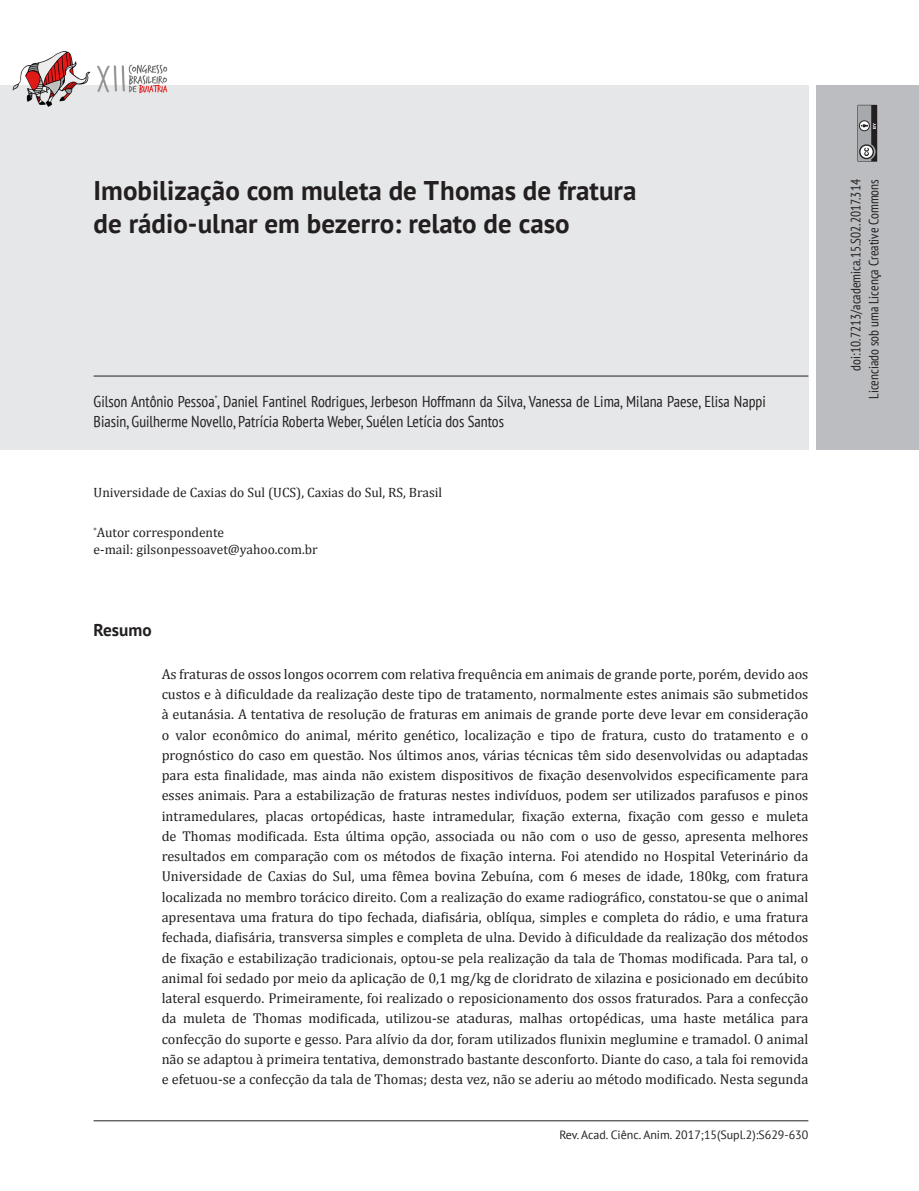
<style>
.page{position:relative;width:919px;height:1191px;background:#fff}
.page>*{position:absolute;margin:0;border:0;box-sizing:border-box;transform-origin:0 0}
.Título_Artigo{font:700 27px/33px "PT Sans";color:#231f20}
.t1{font:700 17.25px "PT Sans";color:#231f20}
.Nomes_-_Autores{font:condensed 15.75px/20.2px "PT Sans";color:#231f20}
.Texto_-_Resumo{font:14.25px/20.2px "Cambria";color:#231f20;text-align:justify}
.Corpo_de_texto_-_Rec{font:13.5px "Cambria";color:#231f20}
.t2{font:condensed 13.5px/18px "PT Sans";color:#231f20;text-align:right}
.Rodapé{font:12px "PT Sans";color:#231f20}
</style>
<div class="page">
<hr style="left:94px;top:1120px;width:714px;height:1px;background:#231f20">
<div style="left:0;top:85px;width:808px;height:365px;background:#e6e7e9"></div>
<div style="left:816px;top:85px;width:102px;height:365px;background:#bcbdc0"></div>
<svg style="left:857px;top:105px;width:20px;height:57px"></svg>
<img style="left:12px;top:51px;width:156px;height:56px">
<hr style="left:94px;top:376px;width:714px;height:1px;background:#231f20">
<p class="Título_Artigo" style="left:94px;top:174px;width:544px">Imobilização com muleta de Thomas de fratura de rádio-ulnar em bezerro: relato de caso</p>
<p class="Nomes_-_Autores" style="left:94px;top:391px;width:673px">Gilson Antônio Pessoa<sup>*</sup>, Daniel Fantinel Rodrigues, Jerbeson Hoffmann da Silva, Vanessa de Lima, Milana Paese, Elisa Nappi<br>Biasin, Guilherme Novello, Patrícia Roberta Weber, Suélen Letícia dos Santos</p>
<p class="Corpo_de_texto_-_Rec" style="left:94px;top:484px;width:350px">Universidade de Caxias do Sul (UCS), Caxias do Sul, RS, Brasil</p>
<p class="Corpo_de_texto_-_Rec" style="left:94px;top:524px;width:132px"><sup>*</sup>Autor correspondente</p>
<p class="Corpo_de_texto_-_Rec" style="left:94px;top:541px;width:226px">e-mail: gilsonpessoavet@yahoo.com.br</p>
<p class="t1" style="left:94px;top:619px;width:60px">Resumo</p>
<p class="Texto_-_Resumo" style="left:162px;top:664px;width:648px">As fraturas de ossos longos ocorrem com relativa frequência em animais de grande porte, porém, devido aos custos e à dificuldade da realização deste tipo de tratamento, normalmente estes animais são submetidos à eutanásia. A tentativa de resolução de fraturas em animais de grande porte deve levar em consideração o valor econômico do animal, mérito genético, localização e tipo de fratura, custo do tratamento e o prognóstico do caso em questão. Nos últimos anos, várias técnicas têm sido desenvolvidas ou adaptadas para esta finalidade, mas ainda não existem dispositivos de fixação desenvolvidos especificamente para esses animais. Para a estabilização de fraturas nestes indivíduos, podem ser utilizados parafusos e pinos intramedulares, placas ortopédicas, haste intramedular, fixação externa, fixação com gesso e muleta de Thomas modificada. Esta última opção, associada ou não com o uso de gesso, apresenta melhores resultados em comparação com os métodos de fixação interna. Foi atendido no Hospital Veterinário da Universidade de Caxias do Sul, uma fêmea bovina Zebuína, com 6 meses de idade, 180kg, com fratura localizada no membro torácico direito. Com a realização do exame radiográfico, constatou-se que o animal apresentava uma fratura do tipo fechada, diafisária, oblíqua, simples e completa do rádio, e uma fratura fechada, diafisária, transversa simples e completa de ulna. Devido à dificuldade da realização dos métodos de fixação e estabilização tradicionais, optou-se pela realização da tala de Thomas modificada. Para tal, o animal foi sedado por meio da aplicação de 0,1 mg/kg de cloridrato de xilazina e posicionado em decúbito lateral esquerdo. Primeiramente, foi realizado o reposicionamento dos ossos fraturados. Para a confecção da muleta de Thomas modificada, utilizou-se ataduras, malhas ortopédicas, uma haste metálica para confecção do suporte e gesso. Para alívio da dor, foram utilizados flunixin meglumine e tramadol. O animal não se adaptou à primeira tentativa, demonstrado bastante desconforto. Diante do caso, a tala foi removida e efetuou-se a confecção da tala de Thomas; desta vez, não se aderiu ao método modificado. Nesta segunda</p>
<p class="Rodapé" style="left:559px;top:1126px;width:250px">Rev. Acad. Ciênc. Anim. 2017;15(Supl.2):S629-630</p>
<p class="t2" style="left:846px;top:399px;width:221px;rotate:-90deg">doi:10.7213/academica.15.S02.2017.314<br>Licenciado sob uma Licença Creative Commons</p>
</div>
